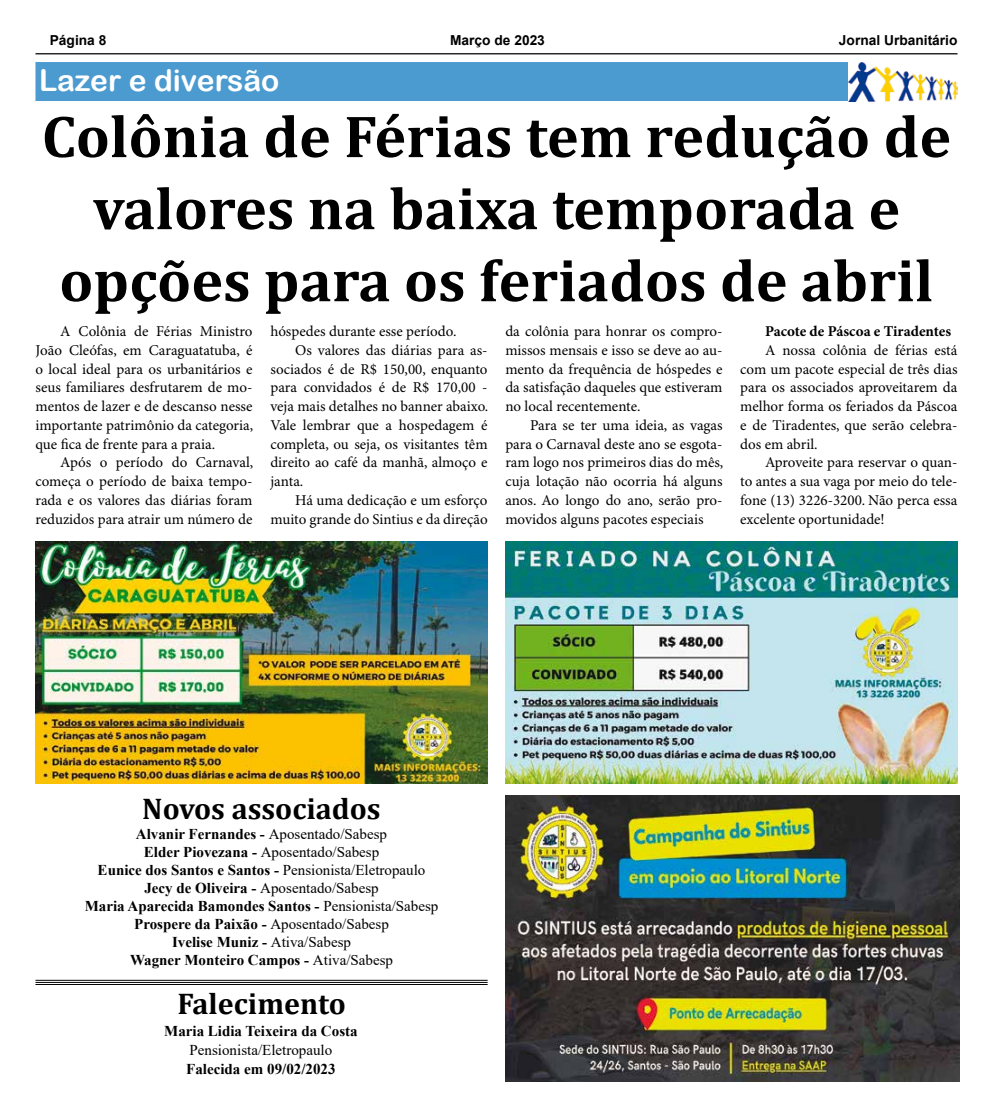
<style>
.page{position:relative;width:993px;height:1117px;background:#fff}
.page>*{position:absolute;margin:0;border:0;box-sizing:border-box;transform-origin:0 0}
.t1{font:700 60px/72px "Cambria";color:#000;text-align:center}
.t2{font:700 30px "Cambria";color:#000}
.t3{font:30px "Arial Rounded MT Bold";color:#fff}
.t4{font:15px/18.8px "Minion Pro";color:#000;text-align:justify}
.t5{font:700 15px/18px "Times New Roman";color:#000;text-align:center}
.t6{font:700 15px "Minion Pro";color:#000}
.t7{font:15px "Times New Roman";color:#000}
.t8{font:700 13.75px "Arial";color:#000}
.s1{font-weight:400}
</style>
<div class="page">
<hr style="left:35px;top:53px;width:922px;height:1px;background:#000">
<div style="left:35px;top:62px;width:922px;height:39px;background:#4c9bd0"></div>
<img style="left:848px;top:62px;width:109px;height:39px">
<hr style="left:35px;top:979px;width:452px;height:1px;background:#000">
<hr style="left:35px;top:981px;width:452px;height:1px;background:#000">
<hr style="left:35px;top:983px;width:452px;height:1px;background:#000">
<img style="left:35px;top:541px;width:452px;height:242px">
<img style="left:505px;top:541px;width:452px;height:242px">
<img style="left:505px;top:795px;width:454px;height:286px">
<p class="t8" style="left:50px;top:31px;width:58px">Página 8</p>
<p class="t8" style="left:450px;top:31px;width:96px">Março de 2023</p>
<p class="t8" style="left:838px;top:31px;width:120px">Jornal Urbanitário</p>
<h2 class="t3" style="left:39px;top:63px;width:242px">Lazer e diversão</h2>
<h1 class="t1" style="left:42px;top:99px;width:910px">Colônia de Férias tem redução de valores na baixa temporada e opções para os feriados de abril</h1>
<p class="t4" style="left:35px;top:322px;width:219px;text-indent:25px">A Colônia de Férias Ministro João Cleófas, em Caraguatatuba, é o local ideal para os urbanitários e seus familiares desfrutarem de mo&shy;mentos de lazer e de descanso nesse importante patrimônio da categoria, que fica de frente para a praia.</p>
<p class="t4" style="left:35px;top:453px;width:219px;text-indent:25px">Após o período do Carnaval, começa o período de baixa tempo&shy;rada e os valores das diárias foram reduzidos para atrair um número de</p>
<p class="t4" style="left:270px;top:322px;width:187px">hóspedes durante esse período.</p>
<p class="t4" style="left:295px;top:341px;width:194px">Os valores das diárias para as-</p>
<p class="t4" style="left:270px;top:360px;width:219px">sociados é de R$ 150,00, enquanto</p>
<p class="t4" style="left:270px;top:378px;width:219px">para convidados é de R$ 170,00 -</p>
<p class="t4" style="left:270px;top:397px;width:219px">veja mais detalhes no banner abaixo.</p>
<p class="t4" style="left:270px;top:416px;width:219px">Vale lembrar que a hospedagem é</p>
<p class="t4" style="left:270px;top:435px;width:219px">completa, ou seja, os visitantes têm</p>
<p class="t4" style="left:270px;top:453px;width:219px">direito ao café da manhã, almoço e</p>
<p class="t4" style="left:270px;top:472px;width:34px">janta.</p>
<p class="t4" style="left:295px;top:491px;width:194px">Há uma dedicação e um esforço</p>
<p class="t4" style="left:270px;top:510px;width:219px">muito grande do Sintius e da direção</p>
<p class="t4" style="left:505px;top:322px;width:219px">da colônia para honrar os compro&shy;missos mensais e isso se deve ao au&shy;mento da frequência de hóspedes e da satisfação daqueles que estiveram no local recentemente.</p>
<p class="t4" style="left:505px;top:416px;width:219px;text-indent:25px">Para se ter uma ideia, as vagas para o Carnaval deste ano se esgota&shy;ram logo nos primeiros dias do mês, cuja lotação não ocorria há alguns anos. Ao longo do ano, serão pro&shy;movidos alguns pacotes especiais</p>
<p class="t6" style="left:764px;top:322px;width:187px">Pacote de Páscoa e Tiradentes</p>
<p class="t4" style="left:740px;top:341px;width:219px;text-indent:25px">A nossa colônia de férias está com um pacote especial de três dias para os associados aproveitarem da melhor forma os feriados da Páscoa e de Tiradentes, que serão celebra&shy;dos em abril.</p>
<p class="t4" style="left:740px;top:453px;width:219px;text-indent:25px">Aproveite para reservar o quan&shy;to antes a sua vaga por meio do tele&shy;fone (13) 3226-3200. Não perca essa excelente oportunidade!</p>
<h2 class="t2" style="left:142px;top:787px;width:240px">Novos associados</h2>
<p class="t5" style="left:85px;top:824px;width:355px">Alvanir Fernandes - <span class="s1">Aposentado/Sabesp<br></span>Elder Piovezana - <span class="s1">Aposentado/Sabesp<br></span>Eunice dos Santos e Santos - <span class="s1">Pensionista/Eletropaulo </span>Jecy de Oliveira - <span class="s1">Aposentado/Sabesp<br></span>Maria Aparecida Bamondes Santos - <span class="s1">Pensionista/Sabesp </span>Prospere da Paixão - <span class="s1">Aposentado/Sabesp<br></span>Ivelise Muniz - <span class="s1">Ativa/Sabesp<br></span>Wagner Monteiro Campos - <span class="s1">Ativa/Sabesp</span></p>
<h2 class="t2" style="left:177px;top:982px;width:170px">Falecimento</h2>
<p class="t5" style="left:164px;top:1021px;width:195px">Maria Lidia Teixeira da Costa</p>
<p class="t7" style="left:189px;top:1038px;width:144px">Pensionista/Eletropaulo</p>
<p class="t5" style="left:186px;top:1058px;width:151px">Falecida em 09/02/2023</p>
</div>
